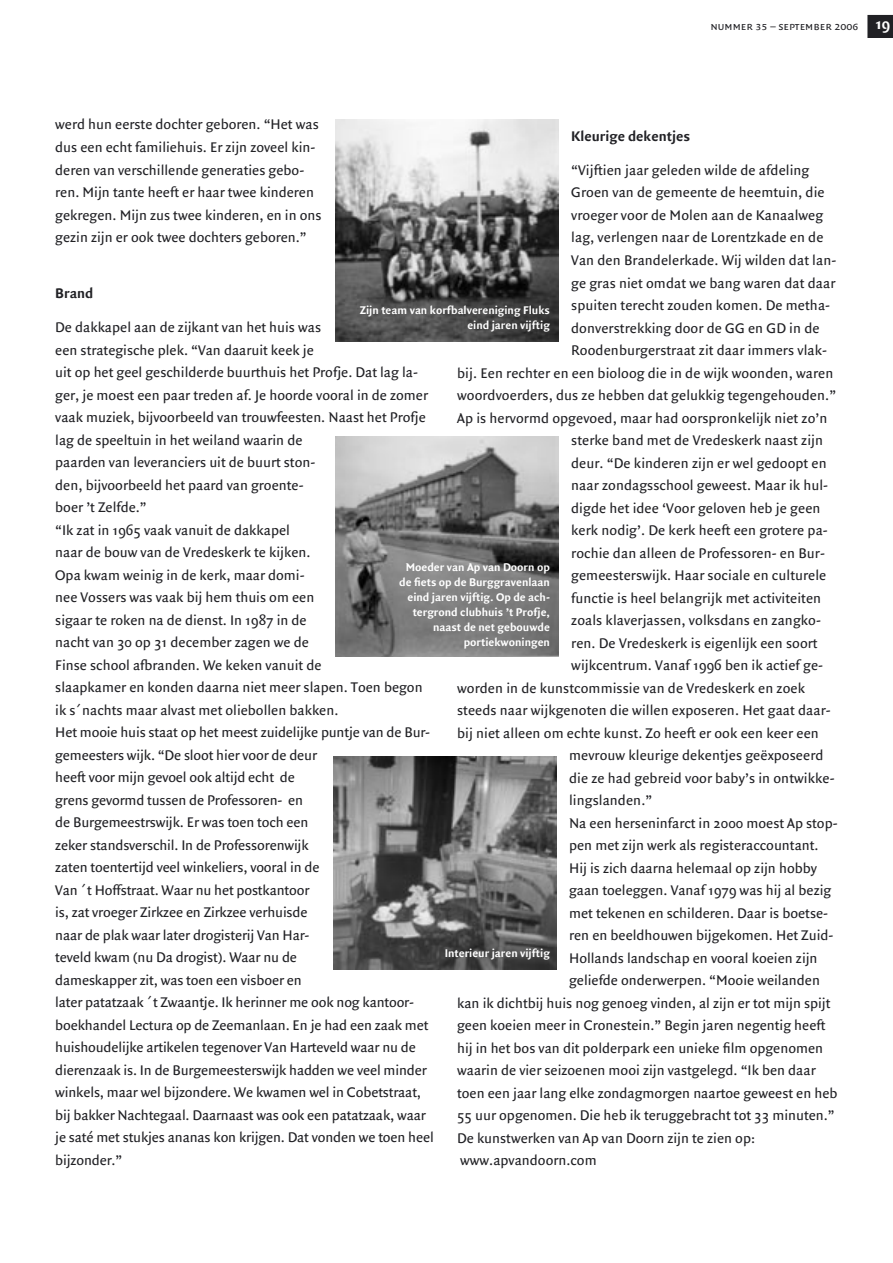
<style>
.page{position:relative;width:893px;height:1263px;background:#fff}
.page>*{position:absolute;margin:0;border:0;box-sizing:border-box;transform-origin:0 0}
.t1{font:15px/22.5px "Quadraat Sans";color:#212125}
.t2{font:700 15px "Quadraat Sans";color:#212125}
.t3{font:700 12px/15px "Quadraat Sans";color:#fff;text-align:right}
.t4{font:12px "Quadraat Sans Caps";color:#212125}
.s1{font-family:"Quadraat Sans";font-weight:700;font-size:15px;color:#fff}
.s2{font-family:"Quadraat Sans";font-weight:700;font-size:16.5px;color:#fff}
</style>
<div class="page">
<svg style="left:867px;top:15px;width:26px;height:23px"></svg>
<img style="left:335px;top:437px;width:223px;height:220px">
<img style="left:333px;top:757px;width:223px;height:212px">
<img style="left:335px;top:119px;width:223px;height:223px">
<p class="t4" style="left:692px;top:19px;width:199px"><span class="s1">Nu</span>nummer 35 – september 2006 <span class="s2">19</span></p>
<p class="t1" style="left:55px;top:114px;width:268px">werd hun eerste dochter geboren. “Het was dus een echt familiehuis. Er zijn zoveel kin&shy;deren van verschillende generaties gebo&shy;ren. Mijn tante heeft er haar twee kinderen gekregen. Mijn zus twee kinderen, en in ons gezin zijn er ook twee dochters geboren.”</p>
<p class="t2" style="left:571px;top:128px;width:120px">Kleurige dekentjes</p>
<p class="t1" style="left:571px;top:159px;width:240px">“Vijftien jaar geleden wilde de afdeling</p>
<p class="t1" style="left:571px;top:182px;width:255px">Groen van de gemeente de heemtuin, die</p>
<p class="t1" style="left:571px;top:204px;width:254px">vroeger voor de Molen aan de Kanaalweg</p>
<p class="t1" style="left:571px;top:227px;width:254px">lag, verlengen naar de Lorentzkade en de</p>
<p class="t1" style="left:571px;top:249px;width:267px">Van den Brandelerkade. Wij wilden dat lan-</p>
<p class="t1" style="left:571px;top:272px;width:266px">ge gras niet omdat we bang waren dat daar</p>
<p class="t1" style="left:571px;top:294px;width:260px">spuiten terecht zouden komen. De metha-</p>
<p class="t1" style="left:571px;top:317px;width:250px">donverstrekking door de GG en GD in de</p>
<p class="t1" style="left:571px;top:339px;width:257px">Roodenburgerstraat zit daar immers vlak-</p>
<p class="t1" style="left:457px;top:362px;width:378px">bij. Een rechter en een bioloog die in de wijk woonden, waren</p>
<p class="t1" style="left:457px;top:384px;width:381px">woordvoerders, dus ze hebben dat gelukkig tegengehouden.”</p>
<p class="t1" style="left:457px;top:407px;width:372px">Ap is hervormd opgevoed, maar had oorspronkelijk niet zo’n</p>
<p class="t1" style="left:571px;top:429px;width:253px">sterke band met de Vredeskerk naast zijn</p>
<p class="t1" style="left:571px;top:452px;width:257px">deur. “De kinderen zijn er wel gedoopt en</p>
<p class="t1" style="left:571px;top:474px;width:259px">naar zondagsschool geweest. Maar ik hul-</p>
<p class="t1" style="left:571px;top:497px;width:251px">digde het idee ‘Voor geloven heb je geen</p>
<p class="t1" style="left:571px;top:519px;width:258px">kerk nodig’. De kerk heeft een grotere pa-</p>
<p class="t1" style="left:571px;top:542px;width:255px">rochie dan alleen de Professoren- en Bur-</p>
<p class="t1" style="left:571px;top:564px;width:257px">gemeesterswijk. Haar sociale en culturele</p>
<p class="t1" style="left:571px;top:587px;width:251px">functie is heel belangrijk met activiteiten</p>
<p class="t1" style="left:571px;top:609px;width:251px">zoals klaverjassen, volksdans en zangko-</p>
<p class="t1" style="left:571px;top:632px;width:248px">ren. De Vredeskerk is eigenlijk een soort</p>
<p class="t1" style="left:571px;top:654px;width:253px">wijkcentrum. Vanaf 1996 ben ik actief ge-</p>
<p class="t1" style="left:457px;top:677px;width:349px">worden in de kunstcommissie van de Vredeskerk en zoek</p>
<p class="t1" style="left:457px;top:699px;width:375px">steeds naar wijkgenoten die willen exposeren. Het gaat daar-</p>
<p class="t1" style="left:457px;top:722px;width:363px">bij niet alleen om echte kunst. Zo heeft er ook een keer een</p>
<p class="t1" style="left:569px;top:744px;width:256px">mevrouw kleurige dekentjes geëxposeerd</p>
<p class="t1" style="left:569px;top:767px;width:267px">die ze had gebreid voor baby’s in ontwikke-</p>
<p class="t1" style="left:569px;top:789px;width:85px">lingslanden.”</p>
<p class="t1" style="left:569px;top:812px;width:270px">Na een herseninfarct in 2000 moest Ap stop-</p>
<p class="t1" style="left:569px;top:834px;width:251px">pen met zijn werk als registeraccountant.</p>
<p class="t1" style="left:569px;top:857px;width:249px">Hij is zich daarna helemaal op zijn hobby</p>
<p class="t1" style="left:569px;top:879px;width:264px">gaan toeleggen. Vanaf 1979 was hij al bezig</p>
<p class="t1" style="left:569px;top:902px;width:261px">met tekenen en schilderen. Daar is boetse-</p>
<p class="t1" style="left:569px;top:924px;width:266px">ren en beeldhouwen bijgekomen. Het Zuid-</p>
<p class="t1" style="left:569px;top:947px;width:250px">Hollands landschap en vooral koeien zijn</p>
<p class="t1" style="left:569px;top:969px;width:252px">geliefde onderwerpen. “Mooie weilanden</p>
<p class="t1" style="left:457px;top:992px;width:375px">kan ik dichtbij huis nog genoeg vinden, al zijn er tot mijn spijt</p>
<p class="t1" style="left:457px;top:1014px;width:370px">geen koeien meer in Cronestein.” Begin jaren negentig heeft</p>
<p class="t1" style="left:457px;top:1037px;width:368px">hij in het bos van dit polderpark een unieke film opgenomen</p>
<p class="t1" style="left:457px;top:1059px;width:360px">waarin de vier seizoenen mooi zijn vastgelegd. “Ik ben daar</p>
<p class="t1" style="left:457px;top:1082px;width:382px">toen een jaar lang elke zondagmorgen naartoe geweest en heb</p>
<p class="t1" style="left:457px;top:1104px;width:379px">55 uur opgenomen. Die heb ik teruggebracht tot 33 minuten.”</p>
<p class="t1" style="left:457px;top:1127px;width:299px">De kunstwerken van Ap van Doorn zijn te zien op:</p>
<p class="t1" style="left:460px;top:1149px;width:138px">www.apvandoorn.com</p>
<p class="t2" style="left:55px;top:285px;width:40px">Brand</p>
<p class="t1" style="left:55px;top:316px;width:380px">De dakkapel aan de zijkant van het huis was<br>een strategische plek. “Van daaruit keek je<br>uit op het geel geschilderde buurthuis het Profje. Dat lag la&shy;ger, je moest een paar treden af. Je hoorde vooral in de zomer vaak muziek, bijvoorbeeld van trouwfeesten. Naast het Profje lag de speeltuin in het weiland waarin de<br>paarden van leveranciers uit de buurt ston-<br>den, bijvoorbeeld het paard van groente-<br>boer ’t Zelfde.”<br>“Ik zat in 1965 vaak vanuit de dakkapel<br>naar de bouw van de Vredeskerk te kijken.<br>Opa kwam weinig in de kerk, maar domi-<br>nee Vossers was vaak bij hem thuis om een<br>sigaar te roken na de dienst. In 1987 in de<br>nacht van 30 op 31 december zagen we de<br>Finse school afbranden. We keken vanuit de<br>slaapkamer en konden daarna niet meer slapen. Toen begon ik s´nachts maar alvast met oliebollen bakken.<br>Het mooie huis staat op het meest zuidelijke puntje van de Bur&shy;gemeesters wijk. “De sloot hier voor de deur<br>heeft voor mijn gevoel ook altijd echt de<br>grens gevormd tussen de Professoren- en<br>de Burgemeestrswijk. Er was toen toch een<br>zeker standsverschil. In de Professorenwijk<br>zaten toentertijd veel winkeliers, vooral in de<br>Van ´t Hoffstraat. Waar nu het postkantoor<br>is, zat vroeger Zirkzee en Zirkzee verhuisde<br>naar de plak waar later drogisterij Van Har-<br>teveld kwam (nu Da drogist). Waar nu de<br>dameskapper zit, was toen een visboer en<br>later patatzaak ´t Zwaantje. Ik herinner me ook nog kantoor&shy;boekhandel Lectura op de Zeemanlaan. En je had een zaak met huishoudelijke artikelen tegenover Van Harteveld waar nu de dierenzaak is. In de Burgemeesterswijk hadden we veel minder winkels, maar wel bijzondere. We kwamen wel in Cobetstraat, bij bakker Nachtegaal. Daarnaast was ook een patatzaak, waar je saté met stukjes ananas kon krijgen. Dat vonden we toen heel bijzonder.”</p>
<p class="t3" style="left:360px;top:303px;width:192px">Zijn team van korfbalvereniging Fluks eind jaren vijftig</p>
<p class="t3" style="left:399px;top:560px;width:152px">Moeder van Ap van Doorn op de fiets op de Burggravenlaan eind jaren vijftig. Op de ach&shy;tergrond clubhuis ’t Profje, naast de net gebouwde portiekwoningen</p>
<p class="t3" style="left:445px;top:946px;width:107px">Interieur jaren vijftig</p>
</div>
